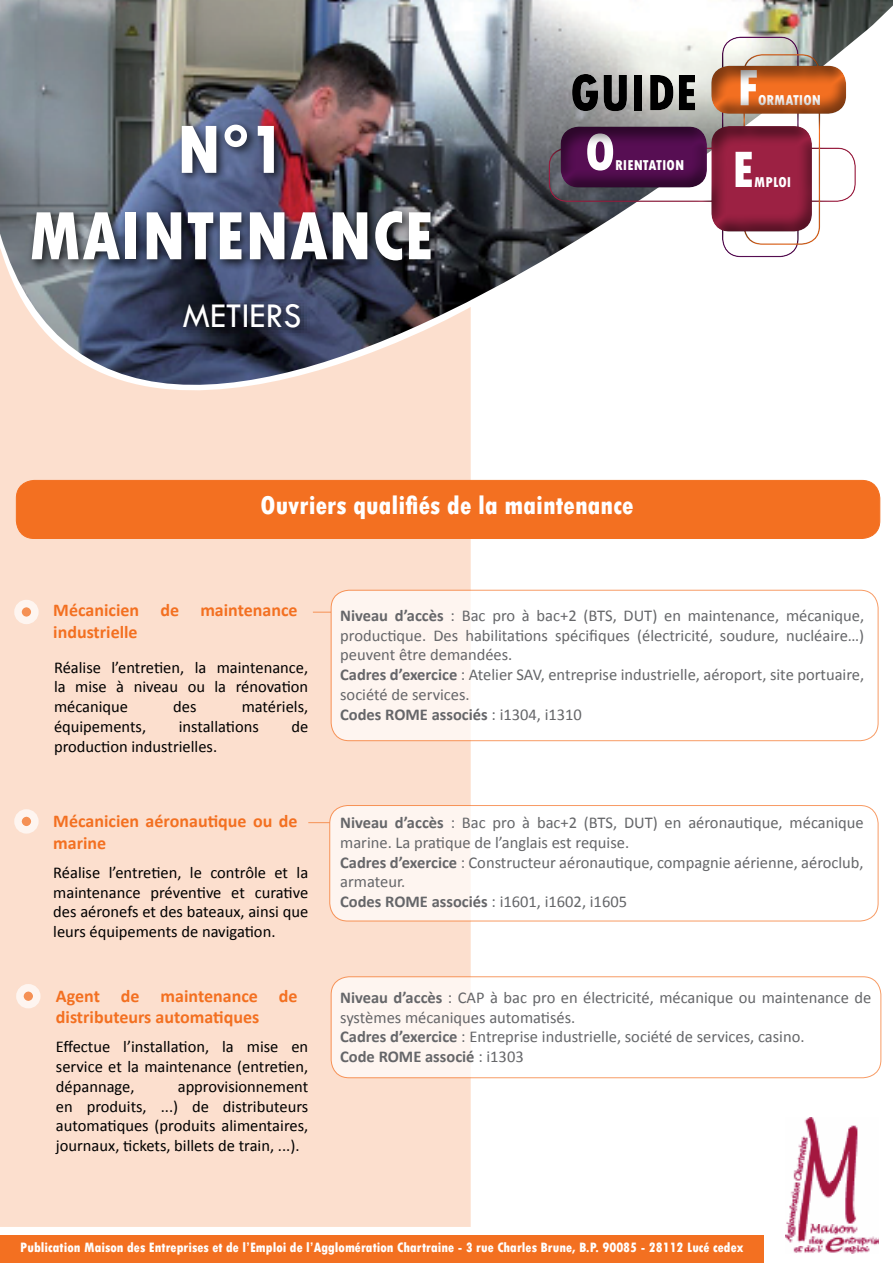
<style>
.page{position:relative;width:893px;height:1263px;background:#fff}
.page>*{position:absolute;margin:0;border:0;box-sizing:border-box;transform-origin:0 0}
.t1{font:800 condensed 72px/86.4px "Tw Cen";color:#fff;text-align:center}
.t2{font:800 condensed 54px "Tw Cen";color:#000}
.t3{font:800 condensed 54px "Tw Cen";color:#fff}
.t4{font:36px "Tw Cen";color:#fff}
.t5{font:800 condensed 27px "Tw Cen";color:#fff}
.t6{font:700 18px/21.6px "Calibri";color:#f37021}
.t7{font:16.5px/19.8px "Calibri";color:#656669}
.t8{font:16.5px/19.8px "Calibri";color:#000;text-align:justify}
.t9{font:800 condensed 15px "Tw Cen";color:#fff}
.t10{font:800 condensed 14.25px "Tw Cen";color:#fff}
.s1{font-weight:700}
</style>
<div class="page">
<div style="left:0;top:385px;width:471px;height:842px;background:#fcdfce"></div>
<img style="left:0;top:0;width:893px;height:385px">
<div style="left:0;top:1235px;width:764px;height:28px;background:#f37021"></div>
<div style="left:27px;top:120px;width:414px;height:152px;background:#000;opacity:.75"></div>
<div style="left:178px;top:299px;width:133px;height:38px;background:#000;opacity:.75"></div>
<img style="left:786px;top:1117px;width:92px;height:137px">
<div style="left:533px;top:36px;width:338px;height:223px;background:#000;opacity:.5"></div>
<div style="left:330px;top:805px;width:548px;height:116px;background:linear-gradient(to right,#fef7f3,#fff);border-radius:18px"></div>
<div style="left:330px;top:805px;width:548px;height:116px;border:1px solid #f57021;border-radius:18px"></div>
<div style="left:331px;top:590px;width:547px;height:151px;background:linear-gradient(to right,#fef7f3,#fff);border-radius:18px"></div>
<div style="left:331px;top:590px;width:547px;height:151px;border:1px solid #f57021;border-radius:18px"></div>
<div style="left:18px;top:603px;width:17px;height:17px;background:#f59155;border-radius:50%"></div>
<div style="left:14px;top:600px;width:25px;height:24px;border:8px solid #fff;border-radius:50%"></div>
<div style="left:18px;top:813px;width:17px;height:17px;background:#f59155;border-radius:50%"></div>
<div style="left:14px;top:809px;width:25px;height:24px;border:8px solid #fff;border-radius:50%"></div>
<svg style="left:313px;top:612px;width:18px;height:1px"></svg>
<svg style="left:308px;top:822px;width:22px;height:1px"></svg>
<div style="left:16px;top:480px;width:864px;height:58px;background:#f37021;border-radius:18px"></div>
<div style="left:16px;top:480px;width:864px;height:59px;border:1px solid #f37021;border-radius:18px"></div>
<div style="left:331px;top:977px;width:550px;height:101px;background:linear-gradient(to right,#fef7f3,#fff);border-radius:18px"></div>
<div style="left:331px;top:976px;width:550px;height:102px;border:1px solid #f57021;border-radius:18px"></div>
<div style="left:20px;top:988px;width:17px;height:17px;background:#f59155;border-radius:50%"></div>
<div style="left:16px;top:984px;width:25px;height:24px;border:8px solid #fff;border-radius:50%"></div>
<h1 class="t1" style="left:28px;top:106px;width:407px">N°1<br>MAINTENANCE</h1>
<h3 class="t4" style="left:182px;top:294px;width:120px">METIERS</h3>
<h2 class="t2" style="left:570px;top:61px;width:129px">GUIDE</h2>
<h2 class="t3" style="left:585px;top:120px;width:32px">O</h2>
<p class="t9" style="left:615px;top:156px;width:70px">RIENTATION</p>
<h2 class="t3" style="left:737px;top:56px;width:23px">F</h2>
<p class="t9" style="left:758px;top:92px;width:64px">ORMATION</p>
<h2 class="t3" style="left:732px;top:138px;width:24px">E</h2>
<p class="t9" style="left:754px;top:173px;width:39px">MPLOI</p>
<h3 class="t5" style="left:261px;top:489px;width:375px">Ouvriers qualifiés de la maintenance</h3>
<p class="t6" style="left:53px;top:600px;width:246px">Mécanicien de maintenance industrielle</p>
<p class="t8" style="left:54px;top:657px;width:256px">Réalise l’entretien, la maintenance, la mise à niveau ou la rénovation mécanique</p>
<p class="t8" style="left:173px;top:697px;width:25px">des</p>
<p class="t8" style="left:242px;top:697px;width:68px">matériels,</p>
<p class="t8" style="left:54px;top:717px;width:94px">équipements,</p>
<p class="t8" style="left:179px;top:717px;width:82px">installations</p>
<p class="t8" style="left:291px;top:717px;width:18px">de</p>
<p class="t8" style="left:54px;top:736px;width:165px">production industrielles.</p>
<p class="t6" style="left:53px;top:810px;width:246px">Mécanicien aéronautique ou de marine</p>
<p class="t8" style="left:53px;top:862px;width:257px">Réalise l’entretien, le contrôle et la maintenance préventive et curative des aéronefs et des bateaux, ainsi que leurs équipements de navigation.</p>
<p class="t7" style="left:340px;top:605px;width:526px"><span class="s1">Niveau d’accès</span> : Bac pro à bac+2 (BTS, DUT) en maintenance, mécanique, productique. Des habilitations spécifiques (électricité, soudure, nucléaire…) peuvent être demandées.<br><span class="s1">Cadres d’exercice</span> : Atelier SAV, entreprise industrielle, aéroport, site portuaire, société de services.<br><span class="s1">Codes ROME associés</span> : i1304, i1310</p>
<p class="t7" style="left:340px;top:812px;width:525px"><span class="s1">Niveau d’accès</span> : Bac pro à bac+2 (BTS, DUT) en aéronautique, mécanique marine. La pratique de l’anglais est requise.<br><span class="s1">Cadres d’exercice</span> : Constructeur aéronautique, compagnie aérienne, aéroclub, armateur.<br><span class="s1">Codes ROME associés</span> : i1601, i1602, i1605</p>
<p class="t6" style="left:56px;top:985px;width:243px">Agent de maintenance de distributeurs automatiques</p>
<p class="t7" style="left:340px;top:987px;width:533px"><span class="s1">Niveau d’accès</span> : CAP à bac pro en électricité, mécanique ou maintenance de systèmes mécaniques automatisés.<br><span class="s1">Cadres d’exercice</span> : Entreprise industrielle, société de services, casino.<br><span class="s1">Code ROME associé</span> : i1303</p>
<p class="t8" style="left:56px;top:1037px;width:254px">Effectue l’installation, la mise en service et la maintenance (entretien, dépannage,</p>
<p class="t8" style="left:56px;top:1076px;width:254px;text-indent:122px">approvisionnement en produits, ...) de distributeurs automatiques (produits alimentaires, journaux, tickets, billets de train, ...).</p>
<p class="t10" style="left:20px;top:1238px;width:725px">Publication Maison des Entreprises et de l’Emploi de l’Agglomération Chartraine - 3 rue Charles Brune, B.P. 90085 - 28112 Lucé cedex</p>
</div>
